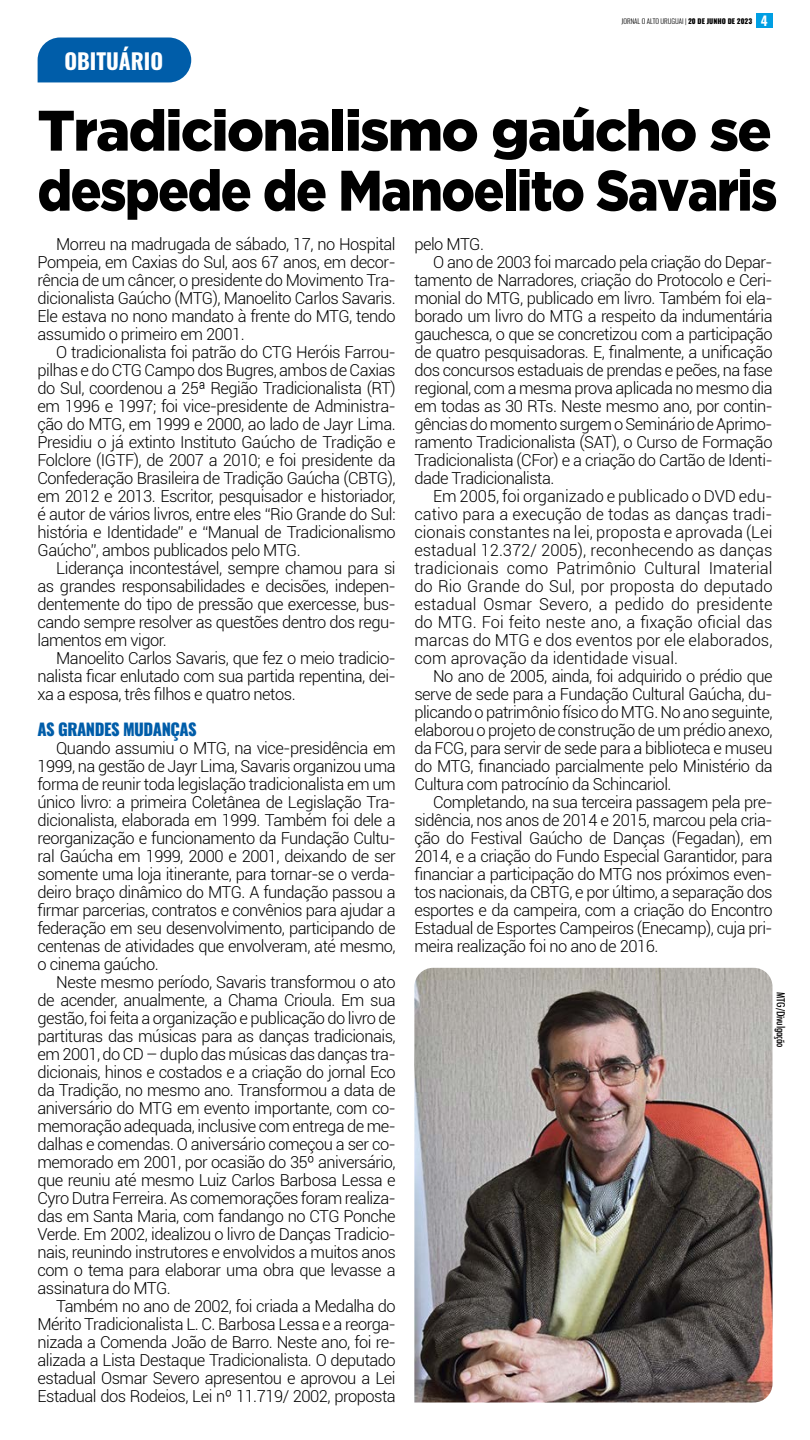
<style>
.page{position:relative;width:810px;height:1440px;background:#fff}
.page>*{position:absolute;margin:0;border:0;box-sizing:border-box;transform-origin:0 0}
.t1{font:900 57px/60px "Gotham";letter-spacing:-.03em;color:#000}
.t2{font:700 21.75px "Oswald";color:#fff}
.t3{font:300 16.5px/18px "Roboto";letter-spacing:-.03em;color:#000;text-align:justify}
.t4{font:300 16.5px "Roboto";color:#000}
.t5{font:800 16.5px "Oswald";letter-spacing:-.03em;color:#005da9}
.t6{font:500 condensed 11.25px "Futura BT";letter-spacing:-.02em;color:#000}
.t7{font:300 6.98px "Oswald";color:#000}
.s1{font-weight:800}
.s2{font-weight:700;font-size:12.9px;color:#fff}
</style>
<div class="page">
<div style="left:756px;top:13px;width:16px;height:14px;background:#009fe3"></div>
<div style="left:38px;top:38px;width:153px;height:44px;background:#005da9"></div>
<img style="left:414px;top:968px;width:358px;height:434px">
<h2 class="t2" style="left:64px;top:46px;width:100px">OBITUÁRIO</h2>
<p class="t7" style="left:622px;top:16px;width:148px">JORNAL O ALTO URUGUAI | <span class="s1">20 DE JUNHO DE 2023</span> <span class="s2">4</span></p>
<h1 class="t1" style="left:38px;top:99px;width:742px">Tradicionalismo gaúcho se despede de Manoelito Savaris</h1>
<p class="t3" style="left:38px;top:234px;width:360px;text-indent:19px">Morreu na madrugada de sábado, 17, no Hospital Pompeia, em Caxias do Sul, aos 67 anos, em decor&shy;rência de um câncer, o presidente do Movimento Tra&shy;dicionalista Gaúcho (MTG), Manoelito Carlos Savaris.<br>Ele estava no nono mandato à frente do MTG, tendo assumido o primeiro em 2001.</p>
<p class="t3" style="left:38px;top:342px;width:360px;text-indent:19px">O tradicionalista foi patrão do CTG Heróis Farrou&shy;pilhas e do CTG Campo dos Bugres, ambos de Caxias do Sul, coordenou a 25ª Região Tradicionalista (RT) em 1996 e 1997; foi vice-presidente de Administra&shy;ção do MTG, em 1999 e 2000, ao lado de Jayr Lima.<br>Presidiu o já extinto Instituto Gaúcho de Tradição e Folclore (IGTF), de 2007 a 2010; e foi presidente da Confederação Brasileira de Tradição Gaúcha (CBTG), em 2012 e 2013. Escritor, pesquisador e historiador, é autor de vários livros, entre eles “Rio Grande do Sul: história e Identidade” e “Manual de Tradicionalismo Gaúcho”, ambos publicados pelo MTG.</p>
<p class="t3" style="left:38px;top:558px;width:360px;text-indent:19px">Liderança incontestável, sempre chamou para si as grandes responsabilidades e decisões, indepen&shy;dentemente do tipo de pressão que exercesse, bus&shy;cando sempre resolver as questões dentro dos regu&shy;lamentos em vigor.</p>
<p class="t3" style="left:38px;top:648px;width:360px;text-indent:19px">Manoelito Carlos Savaris, que fez o meio tradicio&shy;nalista ficar enlutado com sua partida repentina, dei&shy;xa a esposa, três filhos e quatro netos.</p>
<p class="t5" style="left:38px;top:717px;width:161px">AS GRANDES MUDANÇAS</p>
<p class="t3" style="left:38px;top:738px;width:360px;text-indent:19px">Quando assumiu o MTG, na vice-presidência em 1999, na gestão de Jayr Lima, Savaris organizou uma forma de reunir toda legislação tradicionalista em um único livro: a primeira Coletânea de Legislação Tra&shy;dicionalista, elaborada em 1999. Também foi dele a reorganização e funcionamento da Fundação Cultu&shy;ral Gaúcha em 1999, 2000 e 2001, deixando de ser somente uma loja itinerante, para tornar-se o verda&shy;deiro braço dinâmico do MTG. A fundação passou a firmar parcerias, contratos e convênios para ajudar a federação em seu desenvolvimento, participando de centenas de atividades que envolveram, até mesmo, o cinema gaúcho.</p>
<p class="t3" style="left:38px;top:972px;width:360px;text-indent:19px">Neste mesmo período, Savaris transformou o ato de acender, anualmente, a Chama Crioula. Em sua gestão, foi feita a organização e publicação do livro de partituras das músicas para as danças tradicionais, em 2001, do CD – duplo das músicas das danças tra&shy;dicionais, hinos e costados e a criação do jornal Eco da Tradição, no mesmo ano. Transformou a data de aniversário do MTG em evento importante, com co&shy;memoração adequada, inclusive com entrega de me&shy;dalhas e comendas. O aniversário começou a ser co&shy;memorado em 2001, por ocasião do 35º aniversário, que reuniu até mesmo Luiz Carlos Barbosa Lessa e Cyro Dutra Ferreira. As comemorações foram realiza&shy;das em Santa Maria, com fandango no CTG Ponche Verde. Em 2002, idealizou o livro de Danças Tradicio&shy;nais, reunindo instrutores e envolvidos a muitos anos com o tema para elaborar uma obra que levasse a assinatura do MTG.</p>
<p class="t3" style="left:38px;top:1296px;width:360px;text-indent:19px">Também no ano de 2002, foi criada a Medalha do Mérito Tradicionalista L. C. Barbosa Lessa e a reorga&shy;nizada a Comenda João de Barro. Neste ano, foi re&shy;alizada a Lista Destaque Tradicionalista. O deputado estadual Osmar Severo apresentou e aprovou a Lei Estadual dos Rodeios, Lei nº 11.719/ 2002, proposta</p>
<p class="t3" style="left:414px;top:234px;width:71px">pelo MTG.</p>
<p class="t3" style="left:433px;top:252px;width:341px">O ano de 2003 foi marcado pela criação do Depar-</p>
<p class="t3" style="left:414px;top:270px;width:360px">tamento de Narradores, criação do Protocolo e Ceri-</p>
<p class="t3" style="left:414px;top:288px;width:360px">monial do MTG, publicado em livro. Também foi ela-</p>
<p class="t3" style="left:414px;top:306px;width:360px">borado um livro do MTG a respeito da indumentária</p>
<p class="t3" style="left:414px;top:324px;width:360px">gauchesca, o que se concretizou com a participação</p>
<p class="t3" style="left:414px;top:342px;width:360px">de quatro pesquisadoras. E, finalmente, a unificação</p>
<p class="t3" style="left:414px;top:360px;width:360px">dos concursos estaduais de prendas e peões, na fase</p>
<p class="t3" style="left:414px;top:378px;width:360px">regional, com a mesma prova aplicada no mesmo dia</p>
<p class="t3" style="left:414px;top:396px;width:360px">em todas as 30 RTs. Neste mesmo ano, por contin-</p>
<p class="t3" style="left:414px;top:414px;width:360px">gências do momento surgem o Seminário de Aprimo-</p>
<p class="t3" style="left:414px;top:432px;width:360px">ramento Tradicionalista (SAT), o Curso de Formação</p>
<p class="t3" style="left:414px;top:450px;width:360px">Tradicionalista (CFor) e a criação do Cartão de Identi-</p>
<p class="t3" style="left:414px;top:468px;width:142px">dade Tradicionalista.</p>
<p class="t4" style="left:433px;top:484px;width:341px">Em 2005, foi organizado e publicado o DVD edu-</p>
<p class="t4" style="left:414px;top:502px;width:360px">cativo para a execução de todas as danças tradi-</p>
<p class="t4" style="left:414px;top:520px;width:360px">cionais constantes na lei, proposta e aprovada (Lei</p>
<p class="t4" style="left:414px;top:538px;width:360px">estadual 12.372/ 2005), reconhecendo as danças</p>
<p class="t4" style="left:414px;top:556px;width:360px">tradicionais como Patrimônio Cultural Imaterial</p>
<p class="t4" style="left:414px;top:574px;width:360px">do Rio Grande do Sul, por proposta do deputado</p>
<p class="t4" style="left:414px;top:592px;width:360px">estadual Osmar Severo, a pedido do presidente</p>
<p class="t4" style="left:414px;top:610px;width:360px">do MTG. Foi feito neste ano, a fixação oficial das</p>
<p class="t4" style="left:414px;top:628px;width:360px">marcas do MTG e dos eventos por ele elaborados,</p>
<p class="t4" style="left:414px;top:646px;width:265px">com aprovação da identidade visual.</p>
<p class="t3" style="left:433px;top:666px;width:341px">No ano de 2005, ainda, foi adquirido o prédio que</p>
<p class="t3" style="left:414px;top:684px;width:360px">serve de sede para a Fundação Cultural Gaúcha, du-</p>
<p class="t3" style="left:414px;top:702px;width:360px">plicando o patrimônio físico do MTG. No ano seguinte,</p>
<p class="t3" style="left:414px;top:720px;width:360px">elaborou o projeto de construção de um prédio anexo,</p>
<p class="t3" style="left:414px;top:738px;width:360px">da FCG, para servir de sede para a biblioteca e museu</p>
<p class="t3" style="left:414px;top:756px;width:360px">do MTG, financiado parcialmente pelo Ministério da</p>
<p class="t3" style="left:414px;top:774px;width:259px">Cultura com patrocínio da Schincariol.</p>
<p class="t3" style="left:433px;top:792px;width:341px">Completando, na sua terceira passagem pela pre-</p>
<p class="t3" style="left:414px;top:810px;width:360px">sidência, nos anos de 2014 e 2015, marcou pela cria-</p>
<p class="t3" style="left:414px;top:828px;width:360px">ção do Festival Gaúcho de Danças (Fegadan), em</p>
<p class="t3" style="left:414px;top:846px;width:360px">2014, e a criação do Fundo Especial Garantidor, para</p>
<p class="t3" style="left:414px;top:864px;width:360px">financiar a participação do MTG nos próximos even-</p>
<p class="t3" style="left:414px;top:882px;width:360px">tos nacionais, da CBTG, e por último, a separação dos</p>
<p class="t3" style="left:414px;top:900px;width:360px">esportes e da campeira, com a criação do Encontro</p>
<p class="t3" style="left:414px;top:918px;width:360px">Estadual de Esportes Campeiros (Enecamp), cuja pri-</p>
<p class="t3" style="left:414px;top:936px;width:246px">meira realização foi no ano de 2016.</p>
<p class="t6" style="left:788px;top:992px;width:56px;rotate:90deg">MTG/Divulgação</p>
</div>
